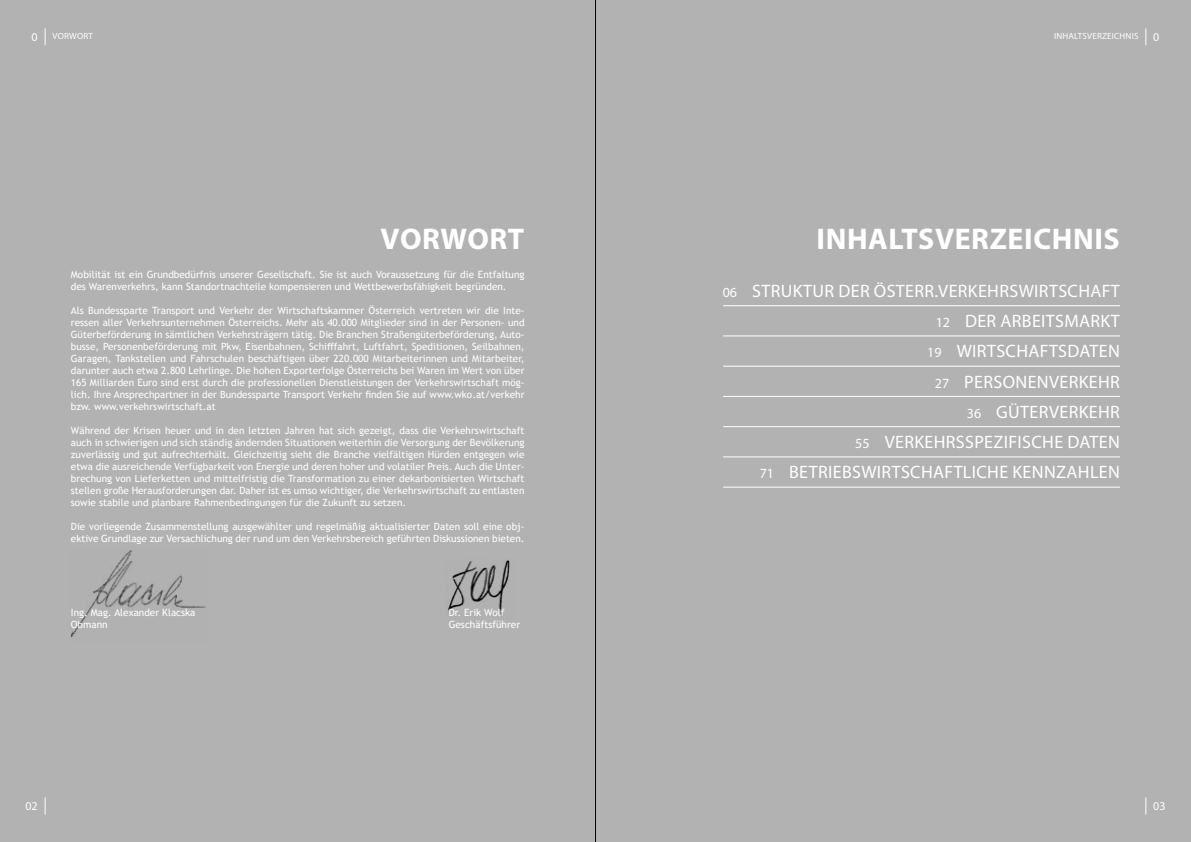
<style>
.page{position:relative;width:1191px;height:842px;background:#b3b2b2}
.page>*{position:absolute;margin:0;border:0;box-sizing:border-box;transform-origin:0 0}
.t1{font:700 30px "Myriad Pro";letter-spacing:.02em;color:#fff}
.t2{font:18px/30.2px "Myriad Pro";letter-spacing:.02em;color:#fff;text-align:right}
.t3{font:12px "Myriad Pro";color:#fff}
.t4{font:10px/12px "Trebuchet MS";color:#fff}
.t5{font:9px "Myriad Pro";letter-spacing:.02em;color:#fff}
.s1{font-size:12px}
.s2{font-size:14px}
</style>
<div class="page">
<svg style="left:45px;top:28px;width:1px;height:17px"></svg>
<svg style="left:45px;top:797px;width:1px;height:17px"></svg>
<svg style="left:1145px;top:797px;width:1px;height:17px"></svg>
<hr style="left:595px;top:0;width:1px;height:842px;background:#000">
<img style="left:447px;top:560px;width:63px;height:56px">
<img style="left:71px;top:550px;width:135px;height:88px">
<hr style="left:723px;top:305px;width:397px;height:1px;background:#fff">
<hr style="left:723px;top:336px;width:397px;height:1px;background:#fff">
<hr style="left:723px;top:366px;width:397px;height:1px;background:#fff">
<hr style="left:723px;top:396px;width:397px;height:1px;background:#fff">
<hr style="left:723px;top:426px;width:397px;height:1px;background:#fff">
<hr style="left:723px;top:457px;width:397px;height:1px;background:#fff">
<hr style="left:723px;top:487px;width:397px;height:1px;background:#fff">
<svg style="left:1145px;top:28px;width:1px;height:17px"></svg>
<p class="t5" style="left:32px;top:30px;width:63px"><span class="s1">0</span> VORWORT</p>
<h1 class="t1" style="left:380px;top:220px;width:145px">VORWORT</h1>
<p class="t4" style="left:71px;top:268px;width:455px">Mobilität ist ein Grundbedürfnis unserer Gesellschaft. Sie ist auch Voraussetzung für die Entfaltung des Warenverkehrs, kann Standortnachteile kompensieren und Wettbewerbsfähigkeit begründen.</p>
<p class="t4" style="left:71px;top:304px;width:455px;text-align:justify">Als Bundessparte Transport und Verkehr der Wirtschaftskammer Österreich vertreten wir die Inte&shy;ressen aller Verkehrsunternehmen Österreichs. Mehr als 40.000 Mitglieder sind in der Personen- und Güterbeförderung in sämtlichen Verkehrsträgern tätig. Die Branchen Straßengüterbeförderung, Auto&shy;busse, Personenbeförderung mit Pkw, Eisenbahnen, Schifffahrt, Luftfahrt, Speditionen, Seilbahnen, Garagen, Tankstellen und Fahrschulen beschäftigen über 220.000 Mitarbeiterinnen und Mitarbeiter, darunter auch etwa 2.800 Lehrlinge. Die hohen Exporterfolge Österreichs bei Waren im Wert von über 165 Milliarden Euro sind erst durch die professionellen Dienstleistungen der Verkehrswirtschaft mög&shy;lich. Ihre Ansprechpartner in der Bundessparte Transport Verkehr finden Sie auf www.wko.at/verkehr bzw. www.verkehrswirtschaft.at</p>
<p class="t4" style="left:71px;top:424px;width:455px;text-align:justify">Während der Krisen heuer und in den letzten Jahren hat sich gezeigt, dass die Verkehrswirtschaft auch in schwierigen und sich ständig ändernden Situationen weiterhin die Versorgung der Bevölkerung zuverlässig und gut aufrechterhält. Gleichzeitig sieht die Branche vielfältigen Hürden entgegen wie etwa die ausreichende Verfügbarkeit von Energie und deren hoher und volatiler Preis. Auch die Unter&shy;brechung von Lieferketten und mittelfristig die Transformation zu einer dekarbonisierten Wirtschaft stellen große Herausforderungen dar. Daher ist es umso wichtiger, die Verkehrswirtschaft zu entlasten sowie stabile und planbare Rahmenbedingungen für die Zukunft zu setzen.</p>
<p class="t4" style="left:71px;top:520px;width:455px">Die vorliegende Zusammenstellung ausgewählter und regelmäßig aktualisierter Daten soll eine obj&shy;ektive Grundlage zur Versachlichung der rund um den Verkehrsbereich geführten Diskussionen bieten.</p>
<p class="t4" style="left:71px;top:607px;width:126px">Ing. Mag. Alexander Klacska<br>Obmann</p>
<p class="t4" style="left:449px;top:607px;width:73px">Dr. Erik Wolf<br>Geschäftsführer</p>
<p class="t5" style="left:1054px;top:30px;width:107px">INHALTSVERZEICHNIS <span class="s1">0</span></p>
<h1 class="t1" style="left:816px;top:220px;width:305px">INHALTSVERZEICHNIS</h1>
<h2 class="t2" style="left:723px;top:276px;width:398px"><span class="s2">06</span> STRUKTUR DER ÖSTERR.VERKEHRSWIRTSCHAFT<br><span class="s2">12</span> DER ARBEITSMARKT<br><span class="s2">19</span> WIRTSCHAFTSDATEN<br><span class="s2">27</span> PERSONENVERKEHR<br><span class="s2">36</span> GÜTERVERKEHR<br><span class="s2">55</span> VERKEHRSSPEZIFISCHE DATEN<br><span class="s2">71</span> BETRIEBSWIRTSCHAFTLICHE KENNZAHLEN</h2>
<p class="t3" style="left:25px;top:799px;width:14px">02</p>
<p class="t3" style="left:1153px;top:799px;width:14px">03</p>
</div>
